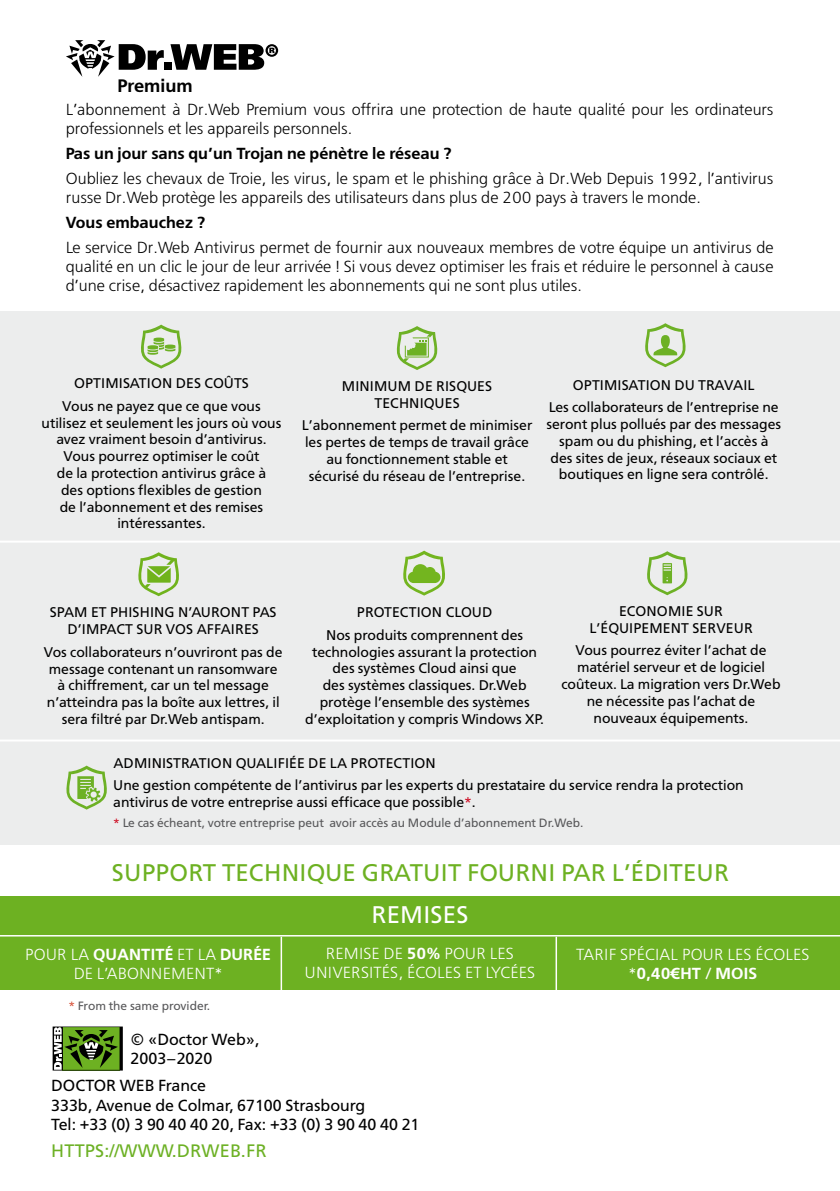
<style>
.page{position:relative;width:840px;height:1191px;background:#fff}
.page>*{position:absolute;margin:0;border:0;box-sizing:border-box;transform-origin:0 0}
.t1{font:24px "Free Set";letter-spacing:.01em;color:#6db122}
.t2{font:24px "Free Set";letter-spacing:.01em;color:#fff}
.t3{font:18px "Free Set";letter-spacing:.01em;color:#6db125}
.t4{font:600 18px "Free Set";color:#000}
.t5{font:300 16px/19.2px "Free Set";color:#000}
.t6{font:300 16px/19.2px "Free Set";letter-spacing:.01em;color:#fff;text-align:center}
.t7{font:16px/19.2px "Free Set";color:#000}
.t8{font:600 16px "Free Set";color:#000}
.t9{font:14px/16.8px "Free Set";color:#000;text-align:center}
.t10{font:12px "Free Set";color:#58585a}
.s1{color:#cd071e}
.s2{font-weight:600}
.s3{color:#d65038}
</style>
<div class="page">
<div style="left:0;top:312px;width:839px;height:533px;background:#eceded"></div>
<svg style="left:647px;top:551px;width:41px;height:44px"></svg>
<svg style="left:141px;top:325px;width:41px;height:44px"></svg>
<svg style="left:645px;top:323px;width:41px;height:44px"></svg>
<hr style="left:0;top:540px;width:839px;height:2px;background:#fff">
<hr style="left:0;top:739px;width:839px;height:2px;background:#fff">
<svg style="left:66px;top:765px;width:41px;height:44px"></svg>
<div style="left:0;top:896px;width:839px;height:93px;background:#6db122"></div>
<hr style="left:280px;top:936px;width:2px;height:61px;background:#fff">
<hr style="left:555px;top:936px;width:1px;height:62px;background:#fff">
<hr style="left:0;top:935px;width:839px;height:1px;background:#fff">
<svg style="left:53px;top:1026px;width:70px;height:44px;background:#597e31"></svg>
<div style="left:164px;top:63px;width:8px;height:7px;background:#000"></div>
<svg style="left:170px;top:44px;width:108px;height:26px"></svg>
<svg style="left:66px;top:40px;width:98px;height:37px"></svg>
<svg style="left:396px;top:326px;width:42px;height:44px"></svg>
<svg style="left:138px;top:552px;width:41px;height:44px"></svg>
<svg style="left:403px;top:550px;width:42px;height:45px"></svg>
<p class="t4" style="left:117px;top:74px;width:77px">Premium</p>
<p class="t5" style="left:66px;top:100px;width:708px">L’abonnement à Dr.Web Premium vous offrira une protection de haute qualité pour les ordinateurs professionnels et les appareils personnels.</p>
<p class="t8" style="left:66px;top:143px;width:387px">Pas un jour sans qu’un Trojan ne pénètre le réseau ?</p>
<p class="t5" style="left:66px;top:169px;width:708px">Oubliez les chevaux de Troie, les virus, le spam et le phishing grâce à Dr.Web Depuis 1992, l’antivirus russe Dr.Web protège les appareils des utilisateurs dans plus de 200 pays à travers le monde.</p>
<p class="t8" style="left:66px;top:212px;width:141px">Vous embauchez ?</p>
<p class="t5" style="left:66px;top:238px;width:708px;text-align:justify">Le service Dr.Web Antivirus permet de fournir aux nouveaux membres de votre équipe un antivirus de qualité en un clic le jour de leur arrivée ! Si vous devez optimiser les frais et réduire le personnel à cause d’une crise, désactivez rapidement les abonnements qui ne sont plus utiles.</p>
<p class="t9" style="left:74px;top:375px;width:176px">OPTIMISATION DES COÛTS</p>
<p class="t9" style="left:42px;top:397px;width:241px">Vous ne payez que ce que vous utilisez et seulement les jours où vous avez vraiment besoin d’antivirus.<br>Vous pourrez optimiser le coût<br>de la protection antivirus grâce à<br>des options flexibles de gestion<br>de l’abonnement et des remises intéressantes.</p>
<p class="t9" style="left:342px;top:377px;width:152px">MINIMUM DE RISQUES<br>TECHNIQUES</p>
<p class="t9" style="left:301px;top:417px;width:232px">L’abonnement permet de minimiser les pertes de temps de travail grâce au fonctionnement stable et sécurisé du réseau de l’entreprise.</p>
<p class="t9" style="left:572px;top:376px;width:183px">OPTIMISATION DU TRAVAIL</p>
<p class="t9" style="left:546px;top:398px;width:236px">Les collaborateurs de l’entreprise ne seront plus pollués par des messages spam ou du phishing, et l’accès à des sites de jeux, réseaux sociaux et boutiques en ligne sera contrôlé.</p>
<p class="t9" style="left:50px;top:604px;width:228px">SPAM ET PHISHING N’AURONT PAS<br>D’IMPACT SUR VOS AFFAIRES</p>
<p class="t9" style="left:44px;top:643px;width:240px">Vos collaborateurs n’ouvriront pas de message contenant un ransomware à chiffrement, car un tel message n’atteindra pas la boîte aux lettres, il sera filtré par Dr.Web antispam.</p>
<p class="t9" style="left:357px;top:603px;width:137px">PROTECTION CLOUD</p>
<p class="t9" style="left:305px;top:626px;width:240px">Nos produits comprennent des technologies assurant la protection des systèmes Cloud ainsi que<br>des systèmes classiques. Dr.Web protège l’ensemble des systèmes d’exploitation y compris Windows XP.</p>
<p class="t9" style="left:589px;top:602px;width:165px">ECONOMIE SUR<br>L’ÉQUIPEMENT SERVEUR</p>
<p class="t9" style="left:561px;top:641px;width:220px">Vous pourrez éviter l’achat de matériel serveur et de logiciel coûteux. La migration vers Dr.Web ne nécessite pas l’achat de nouveaux équipements.</p>
<p class="t9" style="left:113px;top:754px;width:324px">ADMINISTRATION QUALIFIÉE DE LA PROTECTION</p>
<p class="t9" style="left:113px;top:776px;width:631px;text-align:left">Une gestion compétente de l’antivirus par les experts du prestataire du service rendra la protection antivirus de votre entreprise aussi efficace que possible<span class="s1">*</span>.</p>
<p class="t10" style="left:113px;top:815px;width:471px"><span class="s1">*</span> Le cas écheant, votre entreprise peut avoir accès au Module d’abonnement Dr.Web.</p>
<p class="t1" style="left:112px;top:856px;width:618px">SUPPORT TECHNIQUE GRATUIT FOURNI PAR L’ÉDITEUR</p>
<p class="t2" style="left:371px;top:899px;width:98px">REMISES</p>
<p class="t6" style="left:25px;top:944px;width:247px">POUR LA <span class="s2">QUANTITÉ</span> ET LA <span class="s2">DURÉE<br></span>DE L’ABONNEMENT*</p>
<p class="t6" style="left:576px;top:944px;width:234px">TARIF SPÉCIAL POUR LES ÉCOLES *<span class="s2">0,40€HT / MOIS</span></p>
<p class="t6" style="left:304px;top:944px;width:232px">REMISE DE <span class="s2">50%</span> POUR LES<br>UNIVERSITÉS, ÉCOLES ET LYCÉES</p>
<p class="t10" style="left:68px;top:997px;width:143px"><span class="s3">*</span> From the same provider.</p>
<p class="t7" style="left:131px;top:1028px;width:130px">© «Doctor Web»,<br>2003–2020</p>
<p class="t7" style="left:51px;top:1075px;width:156px">DOCTOR WEB France</p>
<p class="t7" style="left:51px;top:1095px;width:315px">333b, Avenue de Colmar, 67100 Strasbourg</p>
<p class="t7" style="left:51px;top:1114px;width:369px">Tel: +33 (0) 3 90 40 40 20, Fax: +33 (0) 3 90 40 40 21</p>
<p class="t3" style="left:51px;top:1139px;width:217px">HTTPS://WWW.DRWEB.FR</p>
</div>
